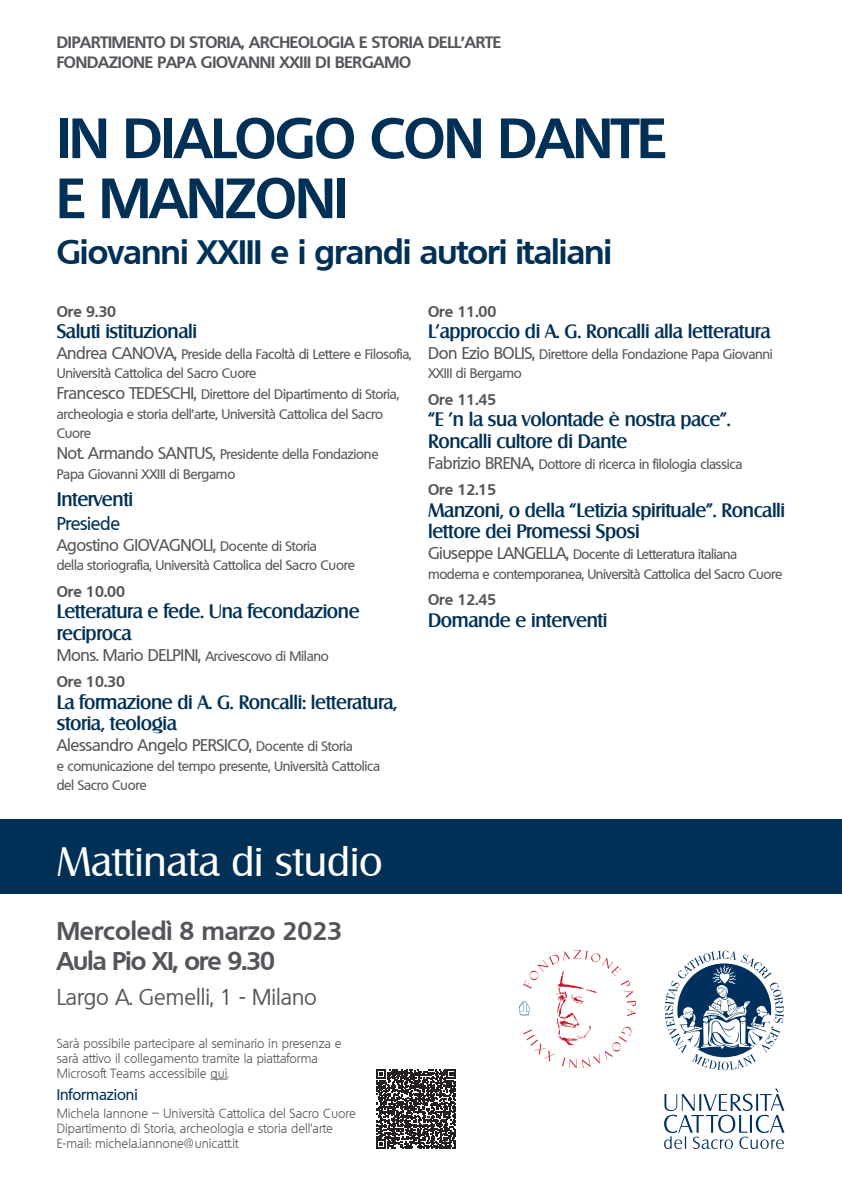
<style>
.page{position:relative;width:842px;height:1191px;background:#fff}
.page>*{position:absolute;margin:0;border:0;box-sizing:border-box;transform-origin:0 0}
.Titolo{font:700 55px/60px "Quebec";letter-spacing:-.015em;color:#003056}
.Evento{font:40px "Salzburg";color:#fff}
.Sottotitolo{font:700 33px "Quebec";letter-spacing:-.015em;color:#003056}
.Data{font:700 25px "Quebec";color:#54555a}
.Aula-ora{font:700 25px "Quebec";letter-spacing:-.03em;color:#54555a}
.Luogo{font:22px "Quebec";color:#54555a}
.Titolo_3{font:500 19px/21.5px "Salzburg";letter-spacing:-.02em;color:#003056}
.Titolo_2{font:500 18px "Quebec";letter-spacing:-.02em;color:#003056}
.professore{font:500 16.5px "Quebec";letter-spacing:-.02em;color:#54555a}
.Uni{font:700 16px "Quebec";letter-spacing:-.01em;color:#54555a}
.ora{font:700 15px "Quebec";color:#54555a}
.info_tit{font:500 15px "Quebec";color:#003056}
.professore-2{font:500 13.5px/19.5px "Quebec";letter-spacing:-.02em;color:#54555a}
.info{font:300 13px/15px "Quebec";color:#54555a}
.s1{font-size:16.5px}
.s2{font-size:13.5px}
</style>
<div class="page">
<div style="left:0;top:819px;width:842px;height:75px;background:#003056"></div>
<svg style="left:210px;top:1078px;width:17px;height:1px"></svg>
<svg style="left:664px;top:950px;width:120px;height:120px"></svg>
<svg style="left:664px;top:1088px;width:120px;height:61px"></svg>
<svg style="left:377px;top:1069px;width:79px;height:80px"></svg>
<img style="left:519px;top:950px;width:116px;height:117px">
<p class="Uni" style="left:57px;top:31px;width:446px">DIPARTIMENTO DI STORIA, ARCHEOLOGIA E STORIA DELL’ARTE</p>
<p class="Uni" style="left:57px;top:52px;width:356px">FONDAZIONE PAPA GIOVANNI XXIII DI BERGAMO</p>
<p class="Titolo" style="left:57px;top:107px;width:611px">IN DIALOGO CON DANTE<br>E MANZONI</p>
<p class="Sottotitolo" style="left:57px;top:230px;width:557px">Giovanni XXIII e i grandi autori italiani</p>
<p class="ora" style="left:57px;top:301px;width:61px">Ore 9.30</p>
<p class="Titolo_3" style="left:57px;top:320px;width:142px">Saluti istituzionali</p>
<p class="professore-2" style="left:57px;top:344px;width:356px"><span class="s1">Andrea CANOVA,</span> Preside della Facoltà di Lettere e Filosofia,<br>Università Cattolica del Sacro Cuore</p>
<p class="professore-2" style="left:57px;top:384px;width:344px"><span class="s1">Francesco TEDESCHI,</span> Direttore del Dipartimento di Storia, archeologia e storia dell’arte, Università Cattolica del Sacro<br>Cuore</p>
<p class="professore-2" style="left:57px;top:444px;width:323px"><span class="s1">Not. Armando SANTUS,</span> Presidente della Fondazione<br>Papa Giovanni XXIII di Bergamo</p>
<p class="Titolo_3" style="left:57px;top:488px;width:78px">Interventi</p>
<p class="Titolo_2" style="left:57px;top:512px;width:65px">Presiede</p>
<p class="professore" style="left:57px;top:534px;width:262px">Agostino GIOVAGNOLI, <span class="s2">Docente di Storia</span></p>
<p class="professore-2" style="left:57px;top:555px;width:300px">della storiografia, Università Cattolica del Sacro Cuore</p>
<p class="ora" style="left:57px;top:581px;width:70px">Ore 10.00</p>
<p class="Titolo_3" style="left:57px;top:600px;width:305px">Letteratura e fede. Una fecondazione reciproca</p>
<p class="professore-2" style="left:57px;top:646px;width:274px"><span class="s1">Mons. Mario DELPINI,</span> Arcivescovo di Milano</p>
<p class="ora" style="left:57px;top:672px;width:70px">Ore 10.30</p>
<p class="Titolo_3" style="left:57px;top:691px;width:342px">La formazione di A. G. Roncalli: letteratura, storia, teologia</p>
<p class="professore" style="left:57px;top:734px;width:298px">Alessandro Angelo PERSICO, <span class="s2">Docente di Storia</span></p>
<p class="professore-2" style="left:57px;top:756px;width:325px">e comunicazione del tempo presente, Università Cattolica del Sacro Cuore</p>
<p class="ora" style="left:428px;top:301px;width:70px">Ore 11.00</p>
<p class="Titolo_3" style="left:428px;top:320px;width:344px">L’approccio di A. G. Roncalli alla letteratura</p>
<p class="professore-2" style="left:428px;top:344px;width:346px"><span class="s1">Don Ezio BOLIS,</span> Direttore della Fondazione Papa Giovanni<br>XXIII di Bergamo</p>
<p class="ora" style="left:428px;top:390px;width:70px">Ore 11.45</p>
<p class="Titolo_3" style="left:428px;top:409px;width:304px">“E ’n la sua volontade è nostra pace”.<br>Roncalli cultore di Dante</p>
<p class="professore-2" style="left:428px;top:454px;width:316px"><span class="s1">Fabrizio BRENA,</span> Dottore di ricerca in filologia classica</p>
<p class="ora" style="left:428px;top:480px;width:70px">Ore 12.15</p>
<p class="Titolo_3" style="left:428px;top:499px;width:359px">Manzoni, o della “Letizia spirituale”. Roncalli lettore dei Promessi Sposi</p>
<p class="professore-2" style="left:428px;top:544px;width:356px"><span class="s1">Giuseppe LANGELLA,</span> Docente di Letteratura italiana moderna e contemporanea, Università Cattolica del Sacro Cuore</p>
<p class="ora" style="left:428px;top:590px;width:70px">Ore 12.45</p>
<p class="Titolo_3" style="left:428px;top:609px;width:181px">Domande e interventi</p>
<p class="Evento" style="left:57px;top:837px;width:328px">Mattinata di studio</p>
<p class="Data" style="left:57px;top:914px;width:287px">Mercoledì 8 marzo 2023</p>
<p class="Aula-ora" style="left:57px;top:944px;width:220px">Aula Pio XI, ore 9.30</p>
<p class="Luogo" style="left:57px;top:983px;width:262px">Largo A. Gemelli, 1 - Milano</p>
<p class="info" style="left:57px;top:1035px;width:286px">Sarà possibile partecipare al seminario in presenza e sarà attivo il collegamento tramite la piattaforma<br>Microsoft Teams accessibile qui.</p>
<p class="info_tit" style="left:57px;top:1085px;width:83px">Informazioni</p>
<p class="info" style="left:57px;top:1106px;width:301px">Michela Iannone – Università Cattolica del Sacro Cuore</p>
<p class="info" style="left:57px;top:1121px;width:278px">Dipartimento di Storia, archeologia e storia dell’arte</p>
<p class="info" style="left:57px;top:1136px;width:183px">E-mail: michela.iannone@unicatt.it</p>
</div>
